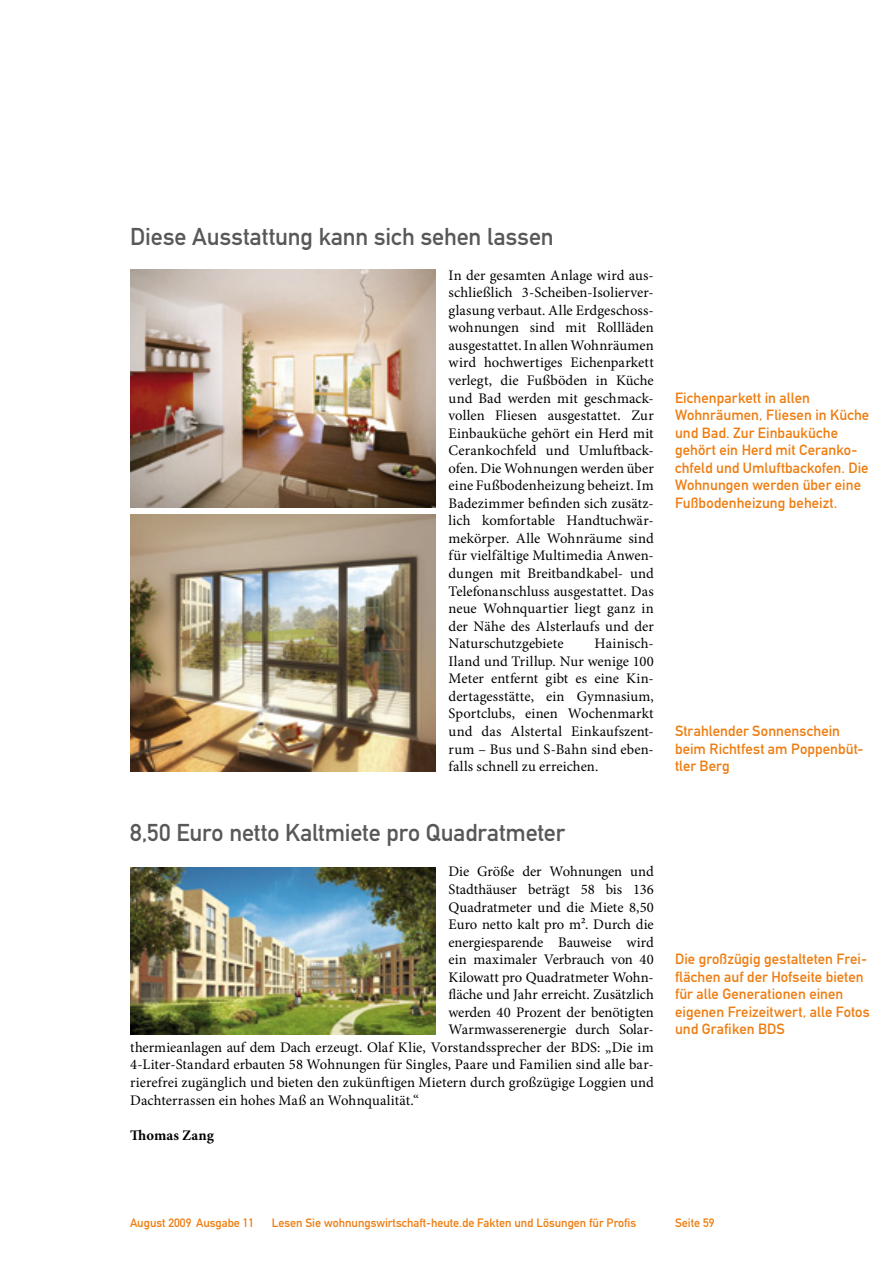
<style>
.page{position:relative;width:893px;height:1263px;background:#fff}
.page>*{position:absolute;margin:0;border:0;box-sizing:border-box;transform-origin:0 0}
.t1{font:24px "DIN Mittelschrift";letter-spacing:-.005em;color:#595858}
.t2{font:14.7px/17.5px "Minion Pro";color:#000;text-align:justify}
.t3{font:14.7px/17.5px "DIN Mittelschrift";letter-spacing:.005em;color:#ee7d11}
.t4{font:700 14.7px "Minion Pro";letter-spacing:.01em;color:#000}
.t5{font:12px "DIN Mittelschrift";color:#ee7d11}
</style>
<div class="page">
<img style="left:130px;top:270px;width:306px;height:237px">
<img style="left:130px;top:514px;width:306px;height:257px">
<img style="left:130px;top:867px;width:306px;height:167px">
<h1 class="t1" style="left:130px;top:222px;width:425px">Diese Ausstattung kann sich sehen lassen</h1>
<p class="t2" style="left:449px;top:266px;width:207px">In der gesamten Anlage wird aus&shy;schließlich 3-Scheiben-Isolierver&shy;glasung verbaut. Alle Erdgeschoss&shy;wohnungen sind mit Rollläden ausgestattet. In allen Wohnräumen wird hochwertiges Eichenparkett verlegt, die Fußböden in Küche und Bad werden mit geschmack&shy;vollen Fliesen ausgestattet. Zur Einbauküche gehört ein Herd mit Cerankochfeld und Umluftback&shy;ofen. Die Wohnungen werden über eine Fußbodenheizung beheizt. Im Badezimmer befinden sich zusätz&shy;lich komfortable Handtuchwär&shy;mekörper. Alle Wohnräume sind für vielfältige Multimedia Anwen&shy;dungen mit Breitbandkabel- und Telefonanschluss ausgestattet. Das neue Wohnquartier liegt ganz in der Nähe des Alsterlaufs und der Naturschutzgebiete</p>
<p class="t2" style="left:449px;top:635px;width:207px;text-indent:146px">Hainisch-Iland und Trillup. Nur wenige 100<br>Meter entfernt gibt es eine Kin&shy;dertagesstätte, ein Gymnasium, Sportclubs, einen Wochenmarkt und das Alstertal Einkaufszent&shy;rum – Bus und S-Bahn sind eben&shy;falls schnell zu erreichen.</p>
<h1 class="t1" style="left:130px;top:819px;width:436px">8,50 Euro netto Kaltmiete pro Quadratmeter</h1>
<p class="t2" style="left:449px;top:863px;width:207px">Die Größe der Wohnungen und</p>
<p class="t2" style="left:449px;top:880px;width:207px">Stadthäuser beträgt 58 bis 136</p>
<p class="t2" style="left:449px;top:898px;width:207px">Quadratmeter und die Miete 8,50</p>
<p class="t2" style="left:449px;top:916px;width:207px">Euro netto kalt pro m². Durch die</p>
<p class="t2" style="left:449px;top:933px;width:207px">energiesparende Bauweise wird</p>
<p class="t2" style="left:449px;top:951px;width:207px">ein maximaler Verbrauch von 40</p>
<p class="t2" style="left:449px;top:968px;width:207px">Kilowatt pro Quadratmeter Wohn-</p>
<p class="t2" style="left:449px;top:986px;width:207px">fläche und Jahr erreicht. Zusätzlich</p>
<p class="t2" style="left:449px;top:1003px;width:207px">werden 40 Prozent der benötigten</p>
<p class="t2" style="left:449px;top:1021px;width:207px">Warmwasserenergie durch Solar-</p>
<p class="t2" style="left:130px;top:1038px;width:525px">thermieanlagen auf dem Dach erzeugt. Olaf Klie, Vorstandssprecher der BDS: „Die im</p>
<p class="t2" style="left:130px;top:1056px;width:525px">4-Liter-Standard erbauten 58 Wohnungen für Singles, Paare und Familien sind alle bar-</p>
<p class="t2" style="left:130px;top:1074px;width:525px">rierefrei zugänglich und bieten den zukünftigen Mietern durch großzügige Loggien und</p>
<p class="t2" style="left:130px;top:1091px;width:290px">Dachterrassen ein hohes Maß an Wohnqualität.“</p>
<p class="t4" style="left:130px;top:1124px;width:85px">Thomas Zang</p>
<p class="t3" style="left:675px;top:389px;width:196px">Eichenparkett in allen<br>Wohnräumen, Fliesen in Küche und Bad. Zur Einbauküche gehört ein Herd mit Ceranko&shy;chfeld und Umluftbackofen. Die<br>Wohnungen werden über eine<br>Fußbodenheizung beheizt.</p>
<p class="t3" style="left:675px;top:722px;width:190px">Strahlender Sonnenschein beim Richtfest am Poppenbüt&shy;tler Berg</p>
<p class="t3" style="left:675px;top:950px;width:196px">Die großzügig gestalteten Frei&shy;flächen auf der Hofseite bieten für alle Generationen einen eigenen Freizeitwert, alle Fotos und Grafiken BDS</p>
<p class="t5" style="left:130px;top:1216px;width:126px">August 2009 Ausgabe 11</p>
<p class="t5" style="left:272px;top:1216px;width:366px">Lesen Sie wohnungswirtschaft-heute.de Fakten und Lösungen für Profis</p>
<p class="t5" style="left:675px;top:1216px;width:41px">Seite 59</p>
</div>
